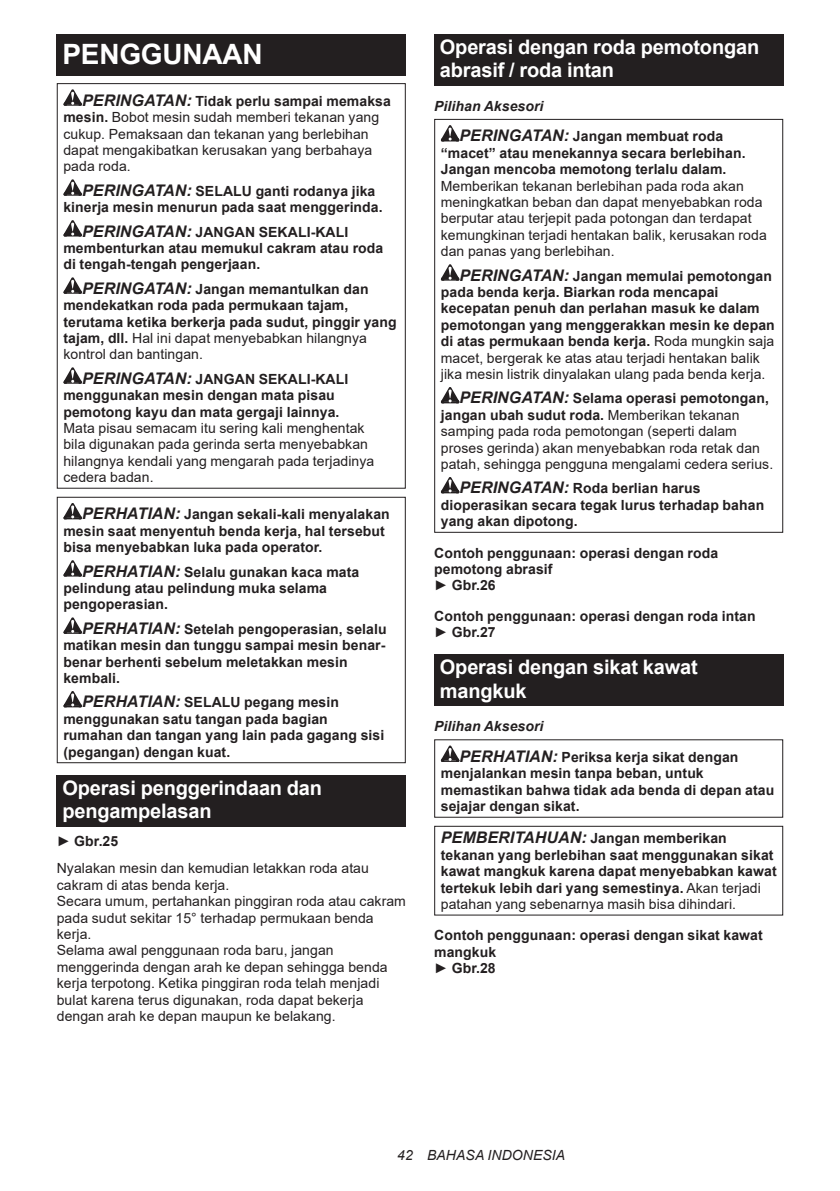
<style>
.page{position:relative;width:840px;height:1191px;background:#fff}
.page>*{position:absolute;margin:0;border:0;box-sizing:border-box;transform-origin:0 0}
.t1{font:700 28px "Arial";letter-spacing:-.01em;color:#fff}
.t2{font:700 20px/23.4px "Arial";letter-spacing:-.01em;color:#fff}
.t3{font:700 14px/16.4px "Arial";letter-spacing:.005em;color:#231f20}
.t4{font:14px/16.4px "Arial";letter-spacing:.005em;color:#231f20}
.t5{font:italic 14px "Arial";letter-spacing:.005em;color:#231f20}
.s1{font-weight:700;font-style:italic;font-size:16px}
.s2{font-weight:700}
.s3{font-style:italic;font-size:16px}
.s4{font-weight:400}
.s5{font-style:italic}
</style>
<div class="page">
<div style="left:57px;top:34px;width:348px;height:41px;background:#231f20"></div>
<svg style="left:63px;top:89px;width:19px;height:17px"></svg>
<svg style="left:63px;top:179px;width:19px;height:17px"></svg>
<svg style="left:63px;top:220px;width:19px;height:16px"></svg>
<svg style="left:63px;top:277px;width:19px;height:17px"></svg>
<svg style="left:63px;top:367px;width:19px;height:17px"></svg>
<div style="left:57px;top:83px;width:348px;height:406px;border:1px solid #231f20"></div>
<svg style="left:63px;top:503px;width:19px;height:16px"></svg>
<svg style="left:63px;top:560px;width:19px;height:16px"></svg>
<svg style="left:63px;top:617px;width:19px;height:17px"></svg>
<svg style="left:63px;top:691px;width:19px;height:16px"></svg>
<div style="left:57px;top:497px;width:348px;height:266px;border:1px solid #231f20"></div>
<div style="left:57px;top:774px;width:348px;height:52px;background:#231f20"></div>
<div style="left:434px;top:34px;width:348px;height:52px;background:#231f20"></div>
<svg style="left:440px;top:125px;width:19px;height:16px"></svg>
<svg style="left:440px;top:264px;width:19px;height:17px"></svg>
<svg style="left:440px;top:387px;width:19px;height:16px"></svg>
<svg style="left:440px;top:477px;width:19px;height:16px"></svg>
<div style="left:434px;top:119px;width:348px;height:414px;border:1px solid #231f20"></div>
<div style="left:434px;top:654px;width:348px;height:52px;background:#231f20"></div>
<svg style="left:440px;top:745px;width:19px;height:17px"></svg>
<div style="left:434px;top:825px;width:348px;height:90px;border:1px solid #231f20"></div>
<h1 class="t1" style="left:62px;top:34px;width:202px">PENGGUNAAN</h1>
<p class="t4" style="left:63px;top:92px;width:329px;text-indent:19px"><span class="s1">PERINGATAN:</span> <span class="s2">Tidak perlu sampai memaksa mesin.</span> Bobot mesin sudah memberi tekanan yang cukup. Pemaksaan dan tekanan yang berlebihan dapat mengakibatkan kerusakan yang berbahaya pada roda.</p>
<p class="t3" style="left:63px;top:183px;width:320px;text-indent:19px"><span class="s3">PERINGATAN:</span> SELALU ganti rodanya jika kinerja mesin menurun pada saat menggerinda.</p>
<p class="t3" style="left:63px;top:223px;width:321px;text-indent:19px"><span class="s3">PERINGATAN:</span> JANGAN SEKALI-KALI membenturkan atau memukul cakram atau roda di tengah-tengah pengerjaan.</p>
<p class="t3" style="left:63px;top:281px;width:334px;text-indent:19px"><span class="s3">PERINGATAN:</span> Jangan memantulkan dan mendekatkan roda pada permukaan tajam, terutama ketika berkerja pada sudut, pinggir yang tajam, dll. <span class="s4">Hal ini dapat menyebabkan hilangnya kontrol dan bantingan.</span></p>
<p class="t3" style="left:63px;top:371px;width:286px;text-indent:19px"><span class="s3">PERINGATAN:</span> JANGAN SEKALI-KALI menggunakan mesin dengan mata pisau pemotong kayu dan mata gergaji lainnya.</p>
<p class="t4" style="left:63px;top:420px;width:312px">Mata pisau semacam itu sering kali menghentak bila digunakan pada gerinda serta menyebabkan hilangnya kendali yang mengarah pada terjadinya cedera badan.</p>
<p class="t3" style="left:63px;top:506px;width:327px;text-indent:19px"><span class="s3">PERHATIAN:</span> Jangan sekali-kali menyalakan mesin saat menyentuh benda kerja, hal tersebut bisa menyebabkan luka pada operator.</p>
<p class="t3" style="left:63px;top:563px;width:297px;text-indent:19px"><span class="s3">PERHATIAN:</span> Selalu gunakan kaca mata pelindung atau pelindung muka selama pengoperasian.</p>
<p class="t3" style="left:63px;top:621px;width:324px;text-indent:19px"><span class="s3">PERHATIAN:</span> Setelah pengoperasian, selalu matikan mesin dan tunggu sampai mesin benar&shy;benar berhenti sebelum meletakkan mesin kembali.</p>
<p class="t3" style="left:63px;top:694px;width:322px;text-indent:19px"><span class="s3">PERHATIAN:</span> SELALU pegang mesin menggunakan satu tangan pada bagian rumahan dan tangan yang lain pada gagang sisi (pegangan) dengan kuat.</p>
<h2 class="t2" style="left:62px;top:776px;width:261px">Operasi penggerindaan dan pengampelasan</h2>
<p class="t4" style="left:57px;top:826px;width:313px;line-height:27.8px">► <span class="s2">Gbr.25<br></span>Nyalakan mesin dan kemudian letakkan roda atau</p>
<p class="t4" style="left:57px;top:876px;width:350px">cakram di atas benda kerja.<br>Secara umum, pertahankan pinggiran roda atau cakram pada sudut sekitar 15° terhadap permukaan benda kerja.<br>Selama awal penggunaan roda baru, jangan menggerinda dengan arah ke depan sehingga benda kerja terpotong. Ketika pinggiran roda telah menjadi bulat karena terus digunakan, roda dapat bekerja dengan arah ke depan maupun ke belakang.</p>
<h2 class="t2" style="left:439px;top:36px;width:321px">Operasi dengan roda pemotongan abrasif / roda intan</h2>
<p class="t3" style="left:459px;top:91px;width:265px;line-height:30.6px;text-indent:-25px"><span class="s5">Pilihan Aksesori<br></span><span class="s3">PERINGATAN:</span> Jangan membuat roda</p>
<p class="t3" style="left:440px;top:145px;width:306px">“macet” atau menekannya secara berlebihan.<br>Jangan mencoba memotong terlalu dalam.</p>
<p class="t4" style="left:440px;top:177px;width:327px">Memberikan tekanan berlebihan pada roda akan meningkatkan beban dan dapat menyebabkan roda berputar atau terjepit pada potongan dan terdapat kemungkinan terjadi hentakan balik, kerusakan roda dan panas yang berlebihan.</p>
<p class="t3" style="left:440px;top:268px;width:335px;text-indent:19px"><span class="s3">PERINGATAN:</span> Jangan memulai pemotongan pada benda kerja. Biarkan roda mencapai kecepatan penuh dan perlahan masuk ke dalam pemotongan yang menggerakkan mesin ke depan di atas permukaan benda kerja. <span class="s4">Roda mungkin saja macet, bergerak ke atas atau terjadi hentakan balik jika mesin listrik dinyalakan ulang pada benda kerja.</span></p>
<p class="t4" style="left:440px;top:390px;width:334px;text-indent:19px"><span class="s1">PERINGATAN:</span> <span class="s2">Selama operasi pemotongan, jangan ubah sudut roda.</span> Memberikan tekanan samping pada roda pemotongan (seperti dalam proses gerinda) akan menyebabkan roda retak dan patah, sehingga pengguna mengalami cedera serius.</p>
<p class="t3" style="left:440px;top:480px;width:325px;text-indent:19px"><span class="s3">PERINGATAN:</span> Roda berlian harus dioperasikan secara tegak lurus terhadap bahan yang akan dipotong.</p>
<p class="t3" style="left:434px;top:545px;width:285px">Contoh penggunaan: operasi dengan roda pemotong abrasif<br><span class="s4">►</span> Gbr.26</p>
<p class="t3" style="left:434px;top:608px;width:323px">Contoh penggunaan: operasi dengan roda intan <span class="s4">►</span> Gbr.27</p>
<h2 class="t2" style="left:439px;top:656px;width:259px">Operasi dengan sikat kawat mangkuk</h2>
<p class="t3" style="left:459px;top:711px;width:280px;line-height:30.6px;text-indent:-25px"><span class="s5">Pilihan Aksesori<br></span><span class="s3">PERHATIAN:</span> Periksa kerja sikat dengan</p>
<p class="t3" style="left:440px;top:765px;width:335px">menjalankan mesin tanpa beban, untuk memastikan bahwa tidak ada benda di depan atau sejajar dengan sikat.</p>
<p class="t3" style="left:440px;top:830px;width:337px"><span class="s3">PEMBERITAHUAN:</span> Jangan memberikan tekanan yang berlebihan saat menggunakan sikat kawat mangkuk karena dapat menyebabkan kawat tertekuk lebih dari yang semestinya. <span class="s4">Akan terjadi patahan yang sebenarnya masih bisa dihindari.</span></p>
<p class="t3" style="left:434px;top:927px;width:330px">Contoh penggunaan: operasi dengan sikat kawat mangkuk<br><span class="s4">►</span> Gbr.28</p>
<p class="t5" style="left:397px;top:1146px;width:169px">42 BAHASA INDONESIA</p>
</div>
